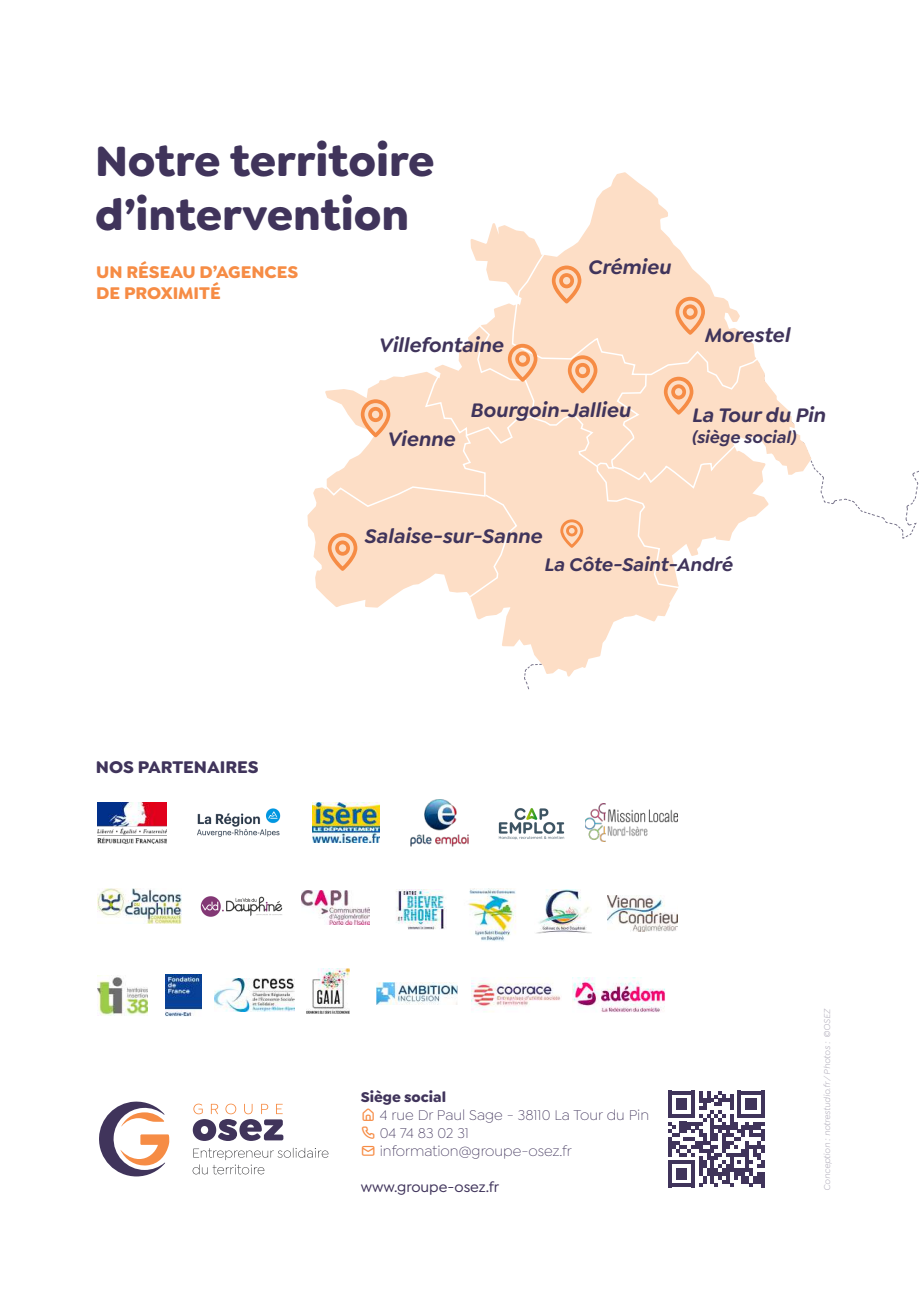
<style>
.page{position:relative;width:919px;height:1289px;background:#fff}
.page>*{position:absolute;margin:0;border:0;box-sizing:border-box;transform-origin:0 0}
.t1{font:700 45px/54px "Goldplay";color:#40345b}
.t2{font:italic 600 20.85px "Goldplay";color:#40345b}
.t3{font:italic 600 19.5px "Goldplay";color:#40345b}
.t4{font:700 18px/21.6px "Goldplay";color:#f68c45}
.t5{font:700 18px "Goldplay";color:#40345b}
.t6{font:italic 600 17.4px "Goldplay";color:#40345b}
.t7{font:300 15px/18px "Goldplay";color:#40345b}
.t8{font:500 15px "Goldplay";color:#40345b}
.t9{font:700 15px "Goldplay";color:#40345b}
.t10{font:italic 9px "Goldplay";color:#b1adba}
</style>
<div class="page">
<svg style="left:502px;top:636px;width:105px;height:40px;fill:#fddec6"></svg>
<img style="left:98px;top:802px;width:69px;height:41px">
<img style="left:197px;top:808px;width:84px;height:29px">
<img style="left:312px;top:802px;width:68px;height:40px">
<img style="left:410px;top:799px;width:59px;height:47px">
<img style="left:498px;top:808px;width:67px;height:32px">
<img style="left:585px;top:803px;width:92px;height:38px">
<img style="left:98px;top:889px;width:84px;height:34px">
<img style="left:200px;top:896px;width:83px;height:21px">
<img style="left:302px;top:890px;width:68px;height:34px">
<img style="left:396px;top:889px;width:49px;height:40px">
<img style="left:468px;top:888px;width:48px;height:53px">
<img style="left:98px;top:975px;width:50px;height:40px">
<img style="left:607px;top:895px;width:70px;height:36px">
<img style="left:215px;top:978px;width:79px;height:33px">
<img style="left:471px;top:980px;width:90px;height:32px">
<img style="left:307px;top:968px;width:42px;height:45px">
<img style="left:536px;top:889px;width:56px;height:44px">
<img style="left:376px;top:982px;width:81px;height:22px">
<img style="left:572px;top:977px;width:94px;height:35px">
<img style="left:166px;top:974px;width:35px;height:42px">
<svg style="left:193px;top:1103px;width:90px;height:37px"></svg>
<svg style="left:193px;top:1147px;width:135px;height:27px"></svg>
<svg style="left:99px;top:1101px;width:70px;height:75px"></svg>
<svg style="left:668px;top:1090px;width:96px;height:97px"></svg>
<svg style="left:307px;top:172px;width:523px;height:464px"></svg>
<h1 class="t1" style="left:95px;top:134px;width:341px">Notre territoire d’intervention</h1>
<p class="t4" style="left:96px;top:260px;width:203px">UN RÉSEAU D’AGENCES<br>DE PROXIMITÉ</p>
<p class="t2" style="left:378px;top:332px;width:126px">Villefontaine</p>
<p class="t2" style="left:587px;top:254px;width:84px">Crémieu</p>
<p class="t2" style="left:386px;top:426px;width:70px">Vienne</p>
<p class="t2" style="left:470px;top:397px;width:162px">Bourgoin-Jallieu</p>
<p class="t2" style="left:704px;top:322px;width:87px">Morestel</p>
<p class="t2" style="left:691px;top:402px;width:135px">La Tour du Pin</p>
<p class="t6" style="left:691px;top:426px;width:106px">(siège social)</p>
<p class="t2" style="left:364px;top:523px;width:179px">Salaise-sur-Sanne</p>
<p class="t5" style="left:96px;top:755px;width:164px">NOS PARTENAIRES</p>
<p class="t3" style="left:543px;top:552px;width:190px">La Côte-Saint-André</p>
<p class="t9" style="left:361px;top:1086px;width:87px">Siège social</p>
<p class="t7" style="left:380px;top:1105px;width:271px">4 rue Dr Paul Sage - 38110 La Tour du Pin<br>04 74 83 02 31 information@groupe-osez.fr</p>
<p class="t8" style="left:361px;top:1177px;width:140px">www.groupe-osez.fr</p>
<p class="t10" style="left:822px;top:1191px;width:184px;rotate:-90deg">Conception : notrestudio.fr / Photos : ©OSEZ</p>
</div>
